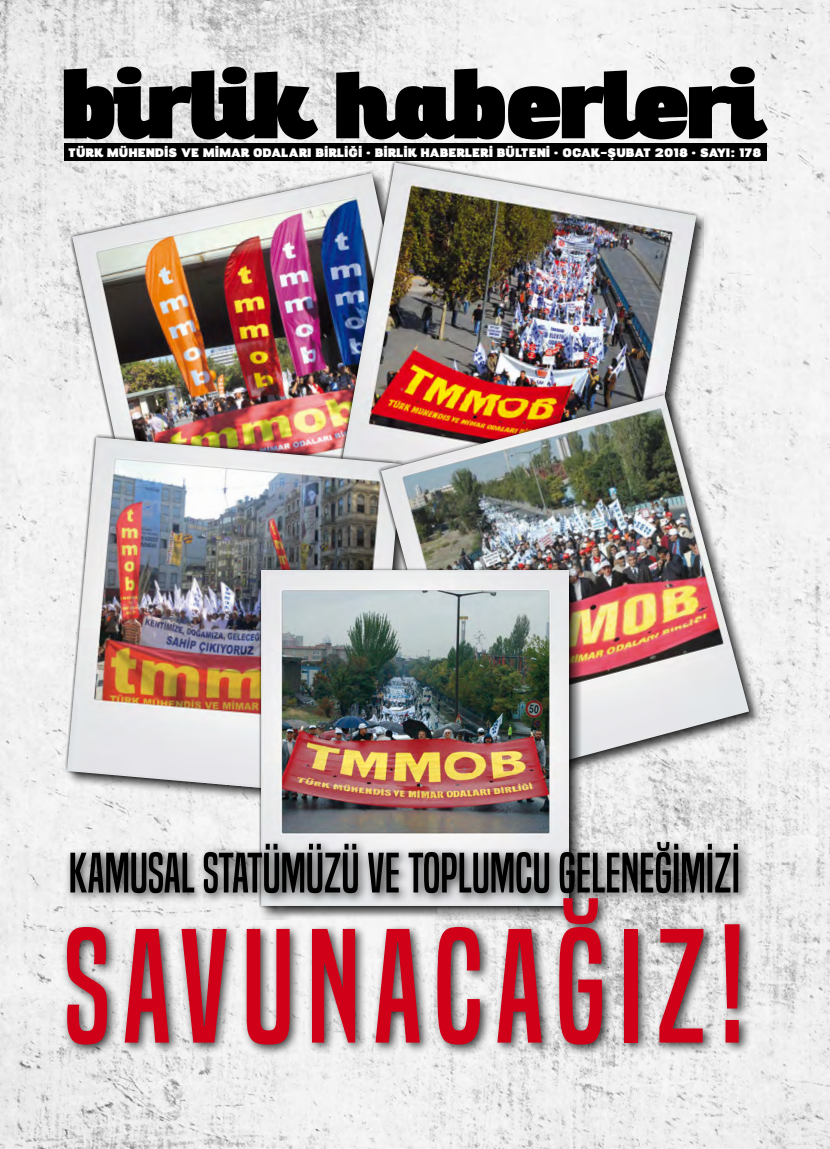
<style>
.page{position:relative;width:830px;height:1149px;background:#fff}
.page>*{position:absolute;margin:0;border:0;box-sizing:border-box;transform-origin:0 0}
.t1{font:150px "Built Titling Rg";letter-spacing:.085em;color:#d10019}
.t2{font:93px "Digitalino";color:#000}
.t3{font:52.5px "Built Titling Rg";color:#000}
.t4{font:12px "Digitalino";letter-spacing:.065em;color:#fff}
</style>
<div class="page">
<img style="left:0;top:0;width:829px;height:1148px">
<div style="left:64px;top:143px;width:701px;height:18px;background:#000"></div>
<img style="left:72px;top:173px;width:260px;height:260px">
<svg style="left:332px;top:161px;width:368px;height:272px"></svg>
<img style="left:336px;top:162px;width:360px;height:271px">
<svg style="left:63px;top:433px;width:313px;height:368px;fill:#efeeee"></svg>
<img style="left:67px;top:437px;width:309px;height:360px">
<div style="left:379px;top:393px;width:383px;height:408px;background:#000;opacity:.75"></div>
<img style="left:376px;top:390px;width:377px;height:401px">
<img style="left:381px;top:395px;width:367px;height:392px">
<div style="left:259px;top:567px;width:323px;height:352px;background:#000;opacity:.75"></div>
<div style="left:258px;top:566px;width:313px;height:342px;background:#000;opacity:.75"></div>
<img style="left:261px;top:570px;width:307px;height:266px">
<div style="left:61px;top:836px;width:691px;height:220px;background:#000;opacity:.75"></div>
<h2 class="t2" style="left:64px;top:42px;width:700px">birlik haberleri</h2>
<p class="t4" style="left:69px;top:145px;width:693px">TÜRK MÜHENDİS VE MİMAR ODALARI BİRLİĞİ • BİRLİK HABERLERİ BÜLTENİ • OCAK-ŞUBAT 2018 • SAYI: 178</p>
<h3 class="t3" style="left:69px;top:841px;width:672px">KAMUSAL STATÜMÜZÜ VE TOPLUMCU GELENEĞIMIZI</h3>
<h1 class="t1" style="left:64px;top:897px;width:682px">SAVUNACAĞIZ!</h1>
</div>
